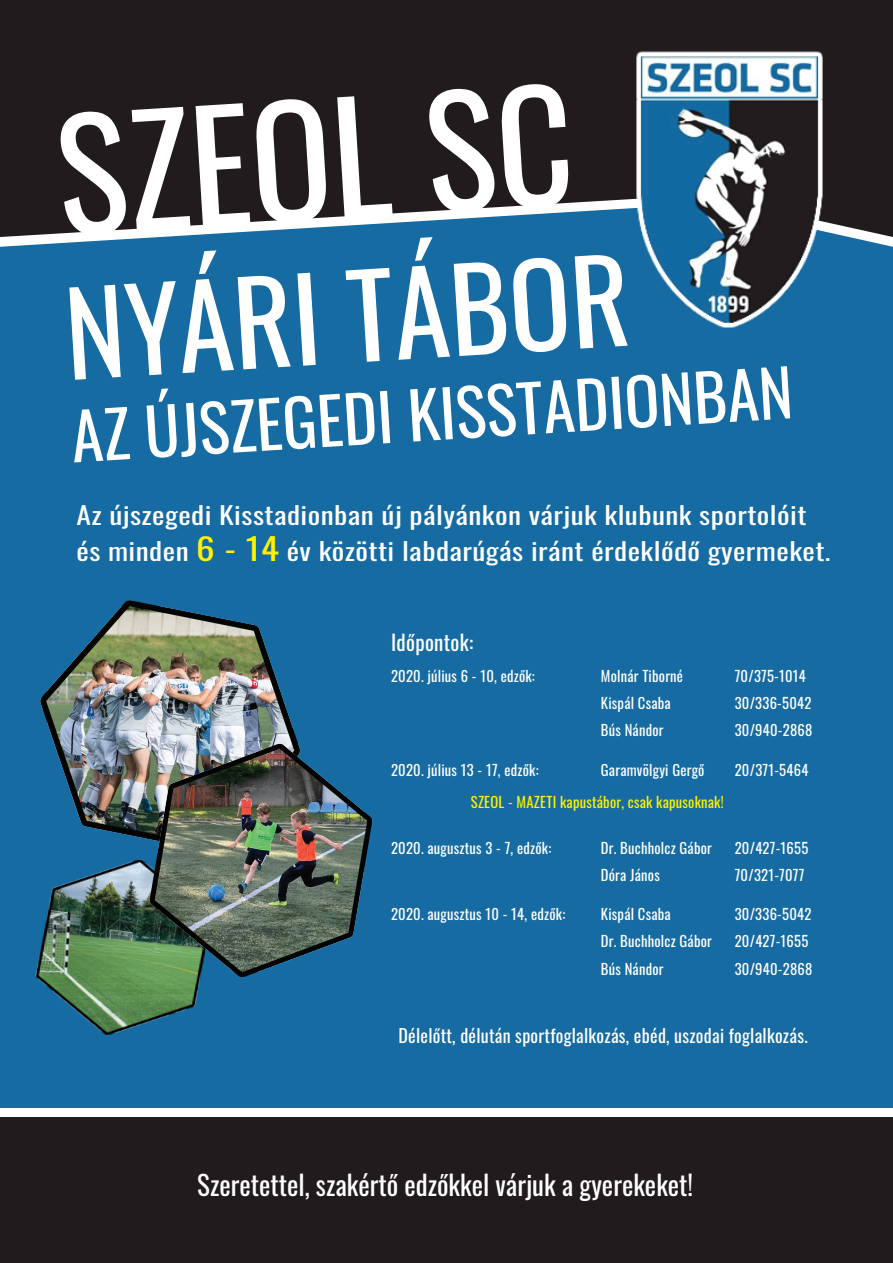
<style>
.page{position:relative;width:893px;height:1263px;background:#fff}
.page>*{position:absolute;margin:0;border:0;box-sizing:border-box;transform-origin:0 0}
.t1{font:150px "Oswald";color:#fff}
.t2{font:114px "Oswald";color:#fff}
.t3{font:64.5px "Oswald";color:#fff}
.t4{font:27px "Oswald";color:#fff}
.t5{font:24px/36px "Oswald";letter-spacing:.015em;color:#fff;scale:1.23 1}
.t6{font:21px "Oswald";letter-spacing:.015em;color:#fff}
.t7{font:18px "Oswald";letter-spacing:.015em;color:#fff}
.t8{font:14.55px "Oswald";letter-spacing:.015em;color:#fff}
.t9{font:14.55px "Oswald";letter-spacing:.015em;color:#fff101}
.s1{font-size:30px;color:#fff101}
</style>
<div class="page">
<div style="left:0;top:0;width:893px;height:204px;background:#211b1d"></div>
<div style="left:0;top:204px;width:893px;height:914px;background:#166ba3"></div>
<div style="left:0;top:1108px;width:893px;height:9px;background:#fff"></div>
<div style="left:0;top:1118px;width:893px;height:145px;background:#211b1d"></div>
<img style="left:633px;top:48px;width:193px;height:283px">
<img style="left:21px;top:845px;width:203px;height:205px">
<img style="left:28px;top:593px;width:278px;height:265px">
<img style="left:146px;top:739px;width:234px;height:243px">
<h1 class="t1" style="left:47px;top:44px;width:519px;rotate:-4deg">SZEOL SC</h1>
<h2 class="t2" style="left:58px;top:235px;width:567px;rotate:-4deg">NYÁRI TÁBOR</h2>
<h3 class="t3" style="left:67px;top:382px;width:724px;rotate:-4deg">AZ ÚJSZEGEDI KISSTADIONBAN</h3>
<h3 class="t5" style="left:76px;top:495px;width:615px">Az újszegedi Kisstadionban új pályánkon várjuk klubunk sportolóit és minden <span class="s1">6 - 14</span> év közötti labdarúgás iránt érdeklődő gyermeket.</h3>
<h3 class="t6" style="left:391px;top:624px;width:84px">Időpontok:</h3>
<p class="t8" style="left:391px;top:663px;width:145px">2020. július 6 - 10, edzők:</p>
<p class="t8" style="left:601px;top:663px;width:84px">Molnár Tiborné</p>
<p class="t8" style="left:735px;top:663px;width:73px">70/375-1014</p>
<p class="t8" style="left:601px;top:690px;width:71px">Kispál Csaba</p>
<p class="t8" style="left:735px;top:690px;width:78px">30/336-5042</p>
<p class="t8" style="left:601px;top:717px;width:64px">Bús Nándor</p>
<p class="t8" style="left:735px;top:717px;width:79px">30/940-2868</p>
<p class="t8" style="left:391px;top:757px;width:149px">2020. július 13 - 17, edzők:</p>
<p class="t8" style="left:601px;top:757px;width:105px">Garamvölgyi Gergő</p>
<p class="t8" style="left:735px;top:757px;width:75px">20/371-5464</p>
<p class="t9" style="left:471px;top:789px;width:254px">SZEOL - MAZETI kapustábor, csak kapusoknak!</p>
<p class="t8" style="left:391px;top:835px;width:162px">2020. augusztus 3 - 7, edzők:</p>
<p class="t8" style="left:601px;top:835px;width:113px">Dr. Buchholcz Gábor</p>
<p class="t8" style="left:735px;top:835px;width:75px">20/427-1655</p>
<p class="t8" style="left:601px;top:862px;width:60px">Dóra János</p>
<p class="t8" style="left:735px;top:862px;width:71px">70/321-7077</p>
<p class="t8" style="left:601px;top:901px;width:71px">Kispál Csaba</p>
<p class="t8" style="left:735px;top:901px;width:78px">30/336-5042</p>
<p class="t8" style="left:601px;top:928px;width:113px">Dr. Buchholcz Gábor</p>
<p class="t8" style="left:735px;top:928px;width:75px">20/427-1655</p>
<p class="t8" style="left:601px;top:956px;width:64px">Bús Nándor</p>
<p class="t8" style="left:735px;top:956px;width:79px">30/940-2868</p>
<p class="t8" style="left:391px;top:901px;width:176px">2020. augusztus 10 - 14, edzők:</p>
<p class="t7" style="left:399px;top:1019px;width:411px">Délelőtt, délután sportfoglalkozás, ebéd, uszodai foglalkozás.</p>
<h3 class="t4" style="left:197px;top:1160px;width:497px">Szeretettel, szakértő edzőkkel várjuk a gyerekeket!</h3>
</div>
